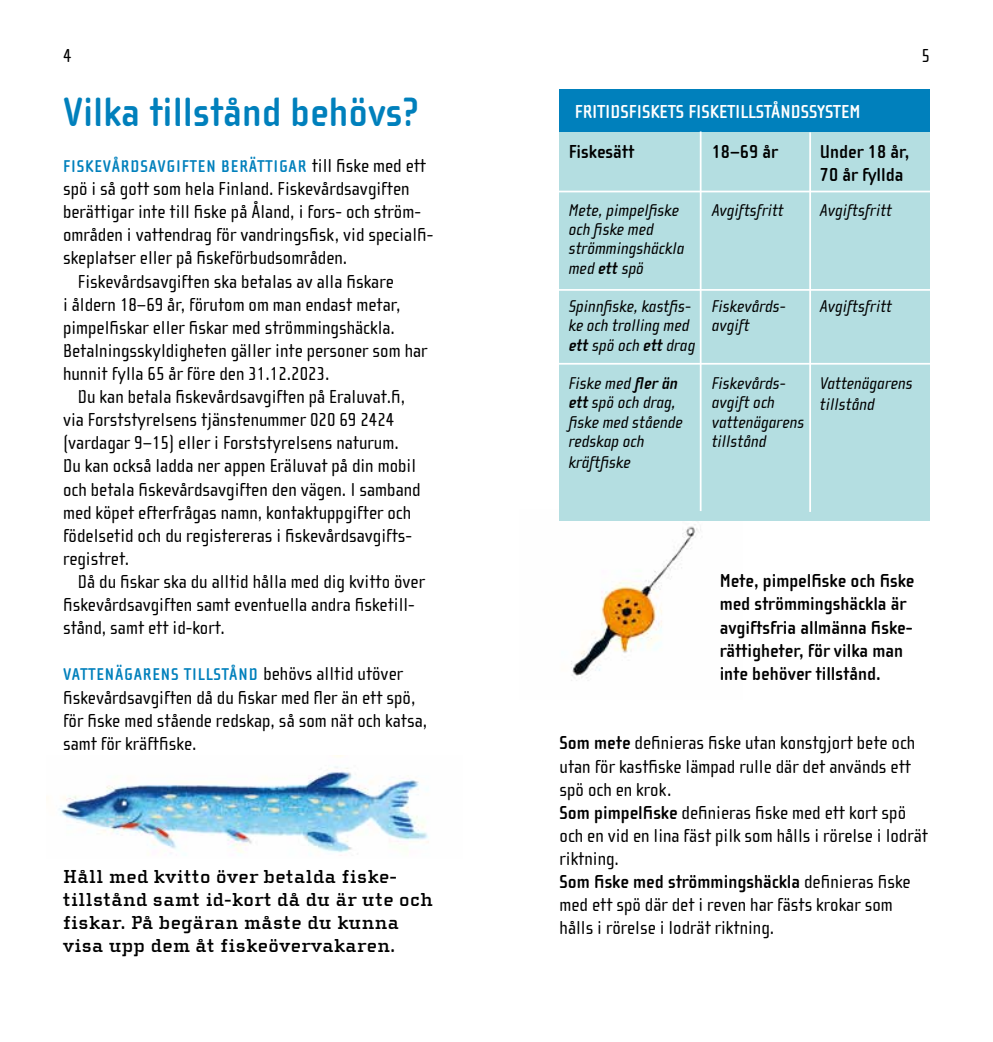
<style>
.page{position:relative;width:993px;height:1042px;background:#fff}
.page>*{position:absolute;margin:0;border:0;box-sizing:border-box;transform-origin:0 0}
.t1{font:700 42px "Cholla Sans OT";color:#0080bc}
.t2{font:19.25px/23.1px "Cholla Sans OT";color:#000}
.t3{font:700 19.25px/23.1px "Cholla Sans OT";color:#000}
.t4{font:700 19.25px/23.1px "Cholla Slab OT";letter-spacing:.025em;color:#000}
.t5{font:700 19.25px "Cholla Sans OT";color:#fff}
.t6{font:italic 17.5px/19.2px "Cholla Sans OT";color:#000}
.t7{font:700 17.5px "Cholla Sans OT";letter-spacing:.05em;color:#0080bc}
.s1{font-weight:400;font-size:19.25px;color:#000}
.s2{font-weight:700}
</style>
<div class="page">
<img style="left:571px;top:524px;width:130px;height:157px">
<div style="left:559px;top:89px;width:370px;height:432px;background:#b4dee1"></div>
<hr style="left:543px;top:191px;width:402px;height:1px;background:#fff">
<hr style="left:543px;top:289px;width:402px;height:2px;background:#fff">
<hr style="left:527px;top:363px;width:403px;height:2px;background:#fff">
<div style="left:559px;top:89px;width:370px;height:42px;background:#0080bc"></div>
<hr style="left:699px;top:131px;width:2px;height:380px;background:#fff">
<hr style="left:809px;top:132px;width:1px;height:380px;background:#fff">
<img style="left:46px;top:755px;width:383px;height:101px">
<p class="t2" style="left:63px;top:45px;width:10px">4</p>
<p class="t2" style="left:921px;top:45px;width:10px">5</p>
<h1 class="t1" style="left:63px;top:89px;width:357px">Vilka tillstånd behövs?</h1>
<p class="t7" style="left:63px;top:157px;width:364px">FISKEVÅRDSAVGIFTEN BERÄTTIGAR <span class="s1">till fiske med ett</span></p>
<p class="t2" style="left:63px;top:178px;width:348px">spö i så gott som hela Finland. Fiskevårdsavgiften</p>
<p class="t2" style="left:63px;top:201px;width:359px">berättigar inte till fiske på Åland, i fors- och ström-</p>
<p class="t2" style="left:63px;top:224px;width:372px">områden i vattendrag för vandringsfisk, vid specialfi-</p>
<p class="t2" style="left:63px;top:247px;width:286px">skeplatser eller på fiskeförbudsområden.</p>
<p class="t2" style="left:78px;top:270px;width:317px">Fiskevårdsavgiften ska betalas av alla fiskare</p>
<p class="t2" style="left:63px;top:293px;width:339px">i åldern 18–69 år, förutom om man endast metar,</p>
<p class="t2" style="left:63px;top:316px;width:333px">pimpelfiskar eller fiskar med strömmingshäckla.</p>
<p class="t2" style="left:63px;top:339px;width:366px">Betalningsskyldigheten gäller inte personer som har</p>
<p class="t2" style="left:63px;top:362px;width:268px">hunnit fylla 65 år före den 31.12.2023.</p>
<p class="t2" style="left:78px;top:385px;width:329px">Du kan betala fiskevårdsavgiften på Eraluvat.fi,</p>
<p class="t2" style="left:63px;top:409px;width:333px">via Forststyrelsens tjänstenummer 020 69 2424</p>
<p class="t2" style="left:63px;top:432px;width:337px">(vardagar 9–15) eller i Forststyrelsens naturum.</p>
<p class="t2" style="left:63px;top:455px;width:354px">Du kan också ladda ner appen Eräluvat på din mobil</p>
<p class="t2" style="left:63px;top:478px;width:359px">och betala fiskevårdsavgiften den vägen. I samband</p>
<p class="t2" style="left:63px;top:501px;width:349px">med köpet efterfrågas namn, kontaktuppgifter och</p>
<p class="t2" style="left:63px;top:524px;width:350px">födelsetid och du registereras i fiskevårdsavgifts-</p>
<p class="t2" style="left:63px;top:547px;width:68px">registret.</p>
<p class="t2" style="left:78px;top:570px;width:348px">Då du fiskar ska du alltid hålla med dig kvitto över</p>
<p class="t2" style="left:63px;top:593px;width:353px">fiskevårdsavgiften samt eventuella andra fisketill-</p>
<p class="t2" style="left:63px;top:616px;width:163px">stånd, samt ett id-kort.</p>
<p class="t7" style="left:63px;top:665px;width:341px">VATTENÄGARENS TILLSTÅND <span class="s1">behövs alltid utöver</span></p>
<p class="t2" style="left:63px;top:686px;width:365px">fiskevårdsavgiften då du fiskar med fler än ett spö, för fiske med stående redskap, så som nät och katsa, samt för kräftfiske.</p>
<p class="t5" style="left:574px;top:102px;width:287px">FRITIDSFISKETS FISKETILLSTÅNDSSYSTEM</p>
<p class="t3" style="left:568px;top:140px;width:67px">Fiskesätt</p>
<p class="t3" style="left:711px;top:140px;width:68px">18–69 år</p>
<p class="t3" style="left:819px;top:140px;width:91px">Under 18 år,<br>70 år fyllda</p>
<p class="t6" style="left:819px;top:201px;width:74px">Avgiftsfritt</p>
<p class="t6" style="left:568px;top:201px;width:117px">Mete, pimpelfiske och fiske med strömmingshäckla med <span class="s2">ett</span> spö</p>
<p class="t6" style="left:568px;top:297px;width:128px">Spinnfiske, kastfis&shy;ke och trolling med <span class="s2">ett</span> spö och <span class="s2">ett</span> drag</p>
<p class="t6" style="left:568px;top:374px;width:116px">Fiske med <span class="s2">fler än ett</span> spö och drag, fiske med stående redskap och</p>
<p class="t6" style="left:568px;top:453px;width:64px">kräftfiske</p>
<p class="t6" style="left:711px;top:201px;width:74px">Avgiftsfritt</p>
<p class="t6" style="left:711px;top:297px;width:76px">Fiskevårds&shy;avgift</p>
<p class="t6" style="left:819px;top:297px;width:74px">Avgiftsfritt</p>
<p class="t6" style="left:819px;top:373px;width:94px;line-height:21px">Vattenägarens tillstånd</p>
<p class="t6" style="left:711px;top:374px;width:94px">Fiskevårds&shy;avgift och vattenägarens tillstånd</p>
<p class="t3" style="left:719px;top:570px;width:196px">Mete, pimpelfiske och fiske med strömmingshäckla är avgiftsfria allmänna fiske&shy;rättigheter, för vilka man inte behöver tillstånd.</p>
<p class="t2" style="left:559px;top:732px;width:370px"><span class="s2">Som mete</span> definieras fiske utan konstgjort bete och utan för kastfiske lämpad rulle där det används ett spö och en krok.<br><span class="s2">Som pimpelfiske</span> definieras fiske med ett kort spö och en vid en lina fäst pilk som hålls i rörelse i lodrät riktning.<br><span class="s2">Som fiske med strömmingshäckla</span> definieras fiske med ett spö där det i reven har fästs krokar som hålls i rörelse i lodrät riktning.</p>
<p class="t4" style="left:63px;top:864px;width:371px">Håll med kvitto över betalda fiske&shy;tillstånd samt id-kort då du är ute och fiskar. På begäran måste du kunna visa upp dem åt fiskeövervakaren.</p>
</div>
